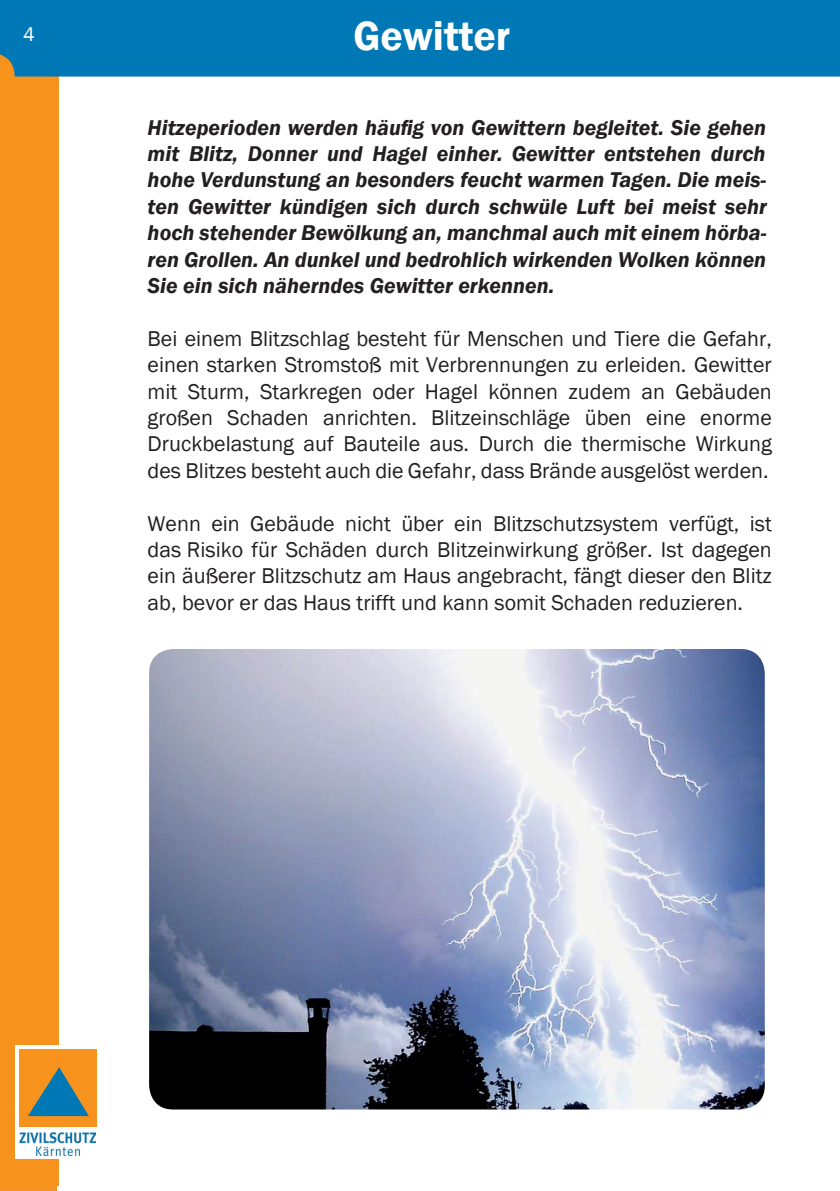
<style>
.page{position:relative;width:840px;height:1191px;background:#fff}
.page>*{position:absolute;margin:0;border:0;box-sizing:border-box;transform-origin:0 0}
.t1{font:42px "Franklin Gothic Demi";color:#fff}
.t2{font:22px/26.4px "Franklin Gothic";color:#231f20;text-align:justify}
.t3{font:italic 600 22px/26.4px "Franklin Gothic";color:#231f20;text-align:justify}
.t4{font:20px "Franklin Gothic";color:#fff}
</style>
<div class="page">
<div style="left:0;top:0;width:58px;height:1185px;background:#f7931d"></div>
<div style="left:0;top:0;width:839px;height:77px;background:#0078b6"></div>
<img style="left:149px;top:649px;width:615px;height:460px">
<div style="left:16px;top:1045px;width:85px;height:114px;background:#fff"></div>
<div style="left:20px;top:1048px;width:77px;height:78px;background:#f7931d"></div>
<svg style="left:28px;top:1067px;width:61px;height:49px"></svg>
<img style="left:20px;top:1131px;width:75px;height:24px">
<p class="t4" style="left:23px;top:22px;width:13px">4</p>
<h1 class="t1" style="left:353px;top:10px;width:158px">Gewitter</h1>
<p class="t3" style="left:147px;top:114px;width:620px">Hitzeperioden werden häufig von Gewittern begleitet. Sie gehen mit Blitz, Donner und Hagel einher. Gewitter entstehen durch hohe Verdunstung an besonders feucht warmen Tagen. Die meis&shy;ten Gewitter kündigen sich durch schwüle Luft bei meist sehr hoch stehender Bewölkung an, manchmal auch mit einem hörba&shy;ren Grollen. An dunkel und bedrohlich wirkenden Wolken können Sie ein sich näherndes Gewitter erkennen.</p>
<p class="t2" style="left:147px;top:326px;width:625px">Bei einem Blitzschlag besteht für Menschen und Tiere die Gefahr, einen starken Stromstoß mit Verbrennungen zu erleiden. Gewitter mit Sturm, Starkregen oder Hagel können zudem an Gebäuden großen Schaden anrichten. Blitzeinschläge üben eine enorme Druckbelastung auf Bauteile aus. Durch die thermische Wirkung des Blitzes besteht auch die Gefahr, dass Brände ausgelöst werden.</p>
<p class="t2" style="left:147px;top:510px;width:625px">Wenn ein Gebäude nicht über ein Blitzschutzsystem verfügt, ist das Risiko für Schäden durch Blitzeinwirkung größer. Ist dagegen ein äußerer Blitzschutz am Haus angebracht, fängt dieser den Blitz ab, bevor er das Haus trifft und kann somit Schaden reduzieren.</p>
</div>
